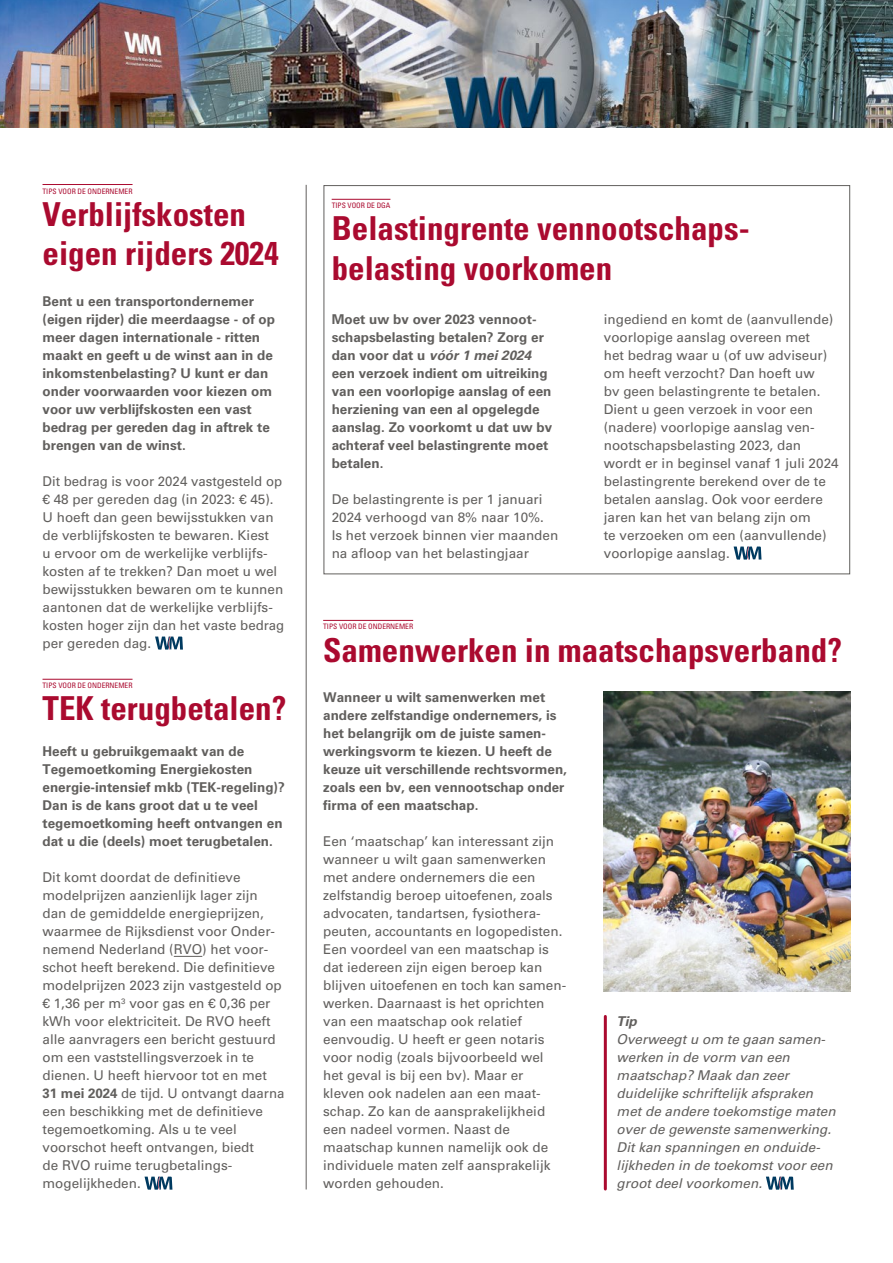
<style>
.page{position:relative;width:893px;height:1263px;background:#fff}
.page>*{position:absolute;margin:0;border:0;box-sizing:border-box;transform-origin:0 0}
.t1{font:700 condensed 33px/39.6px "Univers LT Std";color:#aa0a2f}
.t2{font:13.5px/18px "Univers LT Std";color:#615f5d}
.t3{font:700 13.5px/18px "Univers LT Std";color:#615f5d}
.t4{font:italic 13.5px/18px "Univers LT Std";color:#615f5d}
.t5{font:italic 700 13.5px "Univers LT Std";color:#615f5d}
.t6{font:condensed 7.5px "Univers LT Std";color:#aa0a2f}
.s1{font-weight:700}
.s2{font-style:italic}
</style>
<div class="page">
<img style="left:0;top:0;width:893px;height:128px">
<svg style="left:155px;top:636px;width:28px;height:14px"></svg>
<svg style="left:174px;top:956px;width:28px;height:1px"></svg>
<svg style="left:145px;top:1176px;width:27px;height:14px"></svg>
<hr style="left:43px;top:184px;width:90px;height:1px;background:#aa0a2f">
<hr style="left:43px;top:679px;width:90px;height:1px;background:#aa0a2f">
<svg style="left:734px;top:546px;width:27px;height:14px"></svg>
<hr style="left:332px;top:199px;width:58px;height:1px;background:#aa0a2f">
<hr style="left:306px;top:185px;width:1px;height:1004px;background:#615f5d">
<svg style="left:766px;top:1176px;width:28px;height:14px"></svg>
<hr style="left:323px;top:620px;width:90px;height:1px;background:#aa0a2f">
<hr style="left:604px;top:1016px;width:3px;height:173px;background:#aa0a2f">
<img style="left:604px;top:691px;width:246px;height:300px">
<p class="t6" style="left:43px;top:186px;width:92px">TIPS VOOR DE ONDERNEMER</p>
<h1 class="t1" style="left:43px;top:194px;width:238px">Verblijfskosten eigen rijders 2024</h1>
<p class="t3" style="left:43px;top:292px;width:234px">Bent u een transportondernemer (eigen rijder) die meerdaagse - of op meer dagen internationale - ritten maakt en geeft u de winst aan in de inkomstenbelasting? U kunt er dan onder voorwaarden voor kiezen om voor uw verblijfskosten een vast bedrag per gereden dag in aftrek te brengen van de winst.</p>
<p class="t2" style="left:43px;top:472px;width:243px">Dit bedrag is voor 2024 vastgesteld op € 48 per gereden dag (in 2023: € 45).<br>U hoeft dan geen bewijsstukken van de verblijfskosten te bewaren. Kiest<br>u ervoor om de werkelijke verblijfs&shy;kosten af te trekken? Dan moet u wel bewijsstukken bewaren om te kunnen aantonen dat de werkelijke verblijfs&shy;kosten hoger zijn dan het vaste bedrag per gereden dag.</p>
<p class="t6" style="left:43px;top:681px;width:92px">TIPS VOOR DE ONDERNEMER</p>
<h1 class="t1" style="left:43px;top:689px;width:245px">TEK terugbetalen?</h1>
<p class="t3" style="left:43px;top:742px;width:244px">Heeft u gebruikgemaakt van de Tegemoetkoming Energiekosten energie-intensief mkb (TEK-regeling)?<br>Dan is de kans groot dat u te veel tegemoetkoming heeft ontvangen en dat u die (deels) moet terugbetalen.</p>
<p class="t2" style="left:43px;top:868px;width:243px">Dit komt doordat de definitieve modelprijzen aanzienlijk lager zijn dan de gemiddelde energieprijzen, waarmee de Rijksdienst voor Onder&shy;nemend Nederland (RVO) het voor&shy;schot heeft berekend. Die definitieve modelprijzen 2023 zijn vastgesteld op € 1,36 per m<sup>3</sup> voor gas en € 0,36 per kWh voor elektriciteit. De RVO heeft alle aanvragers een bericht gestuurd om een vaststellingsverzoek in te dienen. U heeft hiervoor tot en met <span class="s1">31 mei 2024</span> de tijd. U ontvangt daarna een beschikking met de definitieve tegemoetkoming. Als u te veel voorschot heeft ontvangen, biedt<br>de RVO ruime terugbetalings&shy;mogelijkheden.</p>
<p class="t6" style="left:332px;top:201px;width:60px">TIPS VOOR DE DGA</p>
<h1 class="t1" style="left:332px;top:209px;width:419px">Belastingrente vennootschaps&shy;belasting voorkomen</h1>
<p class="t3" style="left:332px;top:310px;width:222px">Moet uw bv over 2023 vennoot&shy;schapsbelasting betalen? Zorg er dan voor dat u <span class="s2">vóór 1 mei 2024 </span>een verzoek indient om uitreiking van een voorlopige aanslag of een herziening van een al opgelegde aanslag. Zo voorkomt u dat uw bv achteraf veel belastingrente moet betalen.</p>
<p class="t2" style="left:332px;top:490px;width:228px">De belastingrente is per 1 januari<br>2024 verhoogd van 8% naar 10%.<br>Is het verzoek binnen vier maanden na afloop van het belastingjaar</p>
<p class="t2" style="left:604px;top:310px;width:236px">ingediend en komt de (aanvullende) voorlopige aanslag overeen met<br>het bedrag waar u (of uw adviseur) om heeft verzocht? Dan hoeft uw<br>bv geen belastingrente te betalen.<br>Dient u geen verzoek in voor een (nadere) voorlopige aanslag ven&shy;nootschapsbelasting 2023, dan wordt er in beginsel vanaf 1 juli 2024 belastingrente berekend over de te betalen aanslag. Ook voor eerdere jaren kan het van belang zijn om<br>te verzoeken om een (aanvullende) voorlopige aanslag.</p>
<p class="t6" style="left:323px;top:622px;width:92px">TIPS VOOR DE ONDERNEMER</p>
<h1 class="t1" style="left:323px;top:630px;width:520px">Samenwerken in maatschapsverband?</h1>
<p class="t3" style="left:323px;top:688px;width:245px">Wanneer u wilt samenwerken met andere zelfstandige ondernemers, is het belangrijk om de juiste samen&shy;werkingsvorm te kiezen. U heeft de keuze uit verschillende rechtsvormen, zoals een bv, een vennootschap onder firma of een maatschap.</p>
<p class="t2" style="left:323px;top:832px;width:245px">Een ‘maatschap’ kan interessant zijn wanneer u wilt gaan samenwerken met andere ondernemers die een zelfstandig beroep uitoefenen, zoals advocaten, tandartsen, fysiothera&shy;peuten, accountants en logopedisten.<br>Een voordeel van een maatschap is dat iedereen zijn eigen beroep kan blijven uitoefenen en toch kan samen&shy;werken. Daarnaast is het oprichten van een maatschap ook relatief eenvoudig. U heeft er geen notaris voor nodig (zoals bijvoorbeeld wel het geval is bij een bv). Maar er kleven ook nadelen aan een maat&shy;schap. Zo kan de aansprakelijkheid een nadeel vormen. Naast de maatschap kunnen namelijk ook de individuele maten zelf aansprakelijk worden gehouden.</p>
<p class="t5" style="left:617px;top:1013px;width:22px">Tip</p>
<p class="t4" style="left:617px;top:1030px;width:221px">Overweegt u om te gaan samen&shy;werken in de vorm van een maatschap? Maak dan zeer duidelijke schriftelijk afspraken met de andere toekomstige maten over de gewenste samenwerking.<br>Dit kan spanningen en onduide&shy;lijkheden in de toekomst voor een groot deel voorkomen.</p>
</div>
